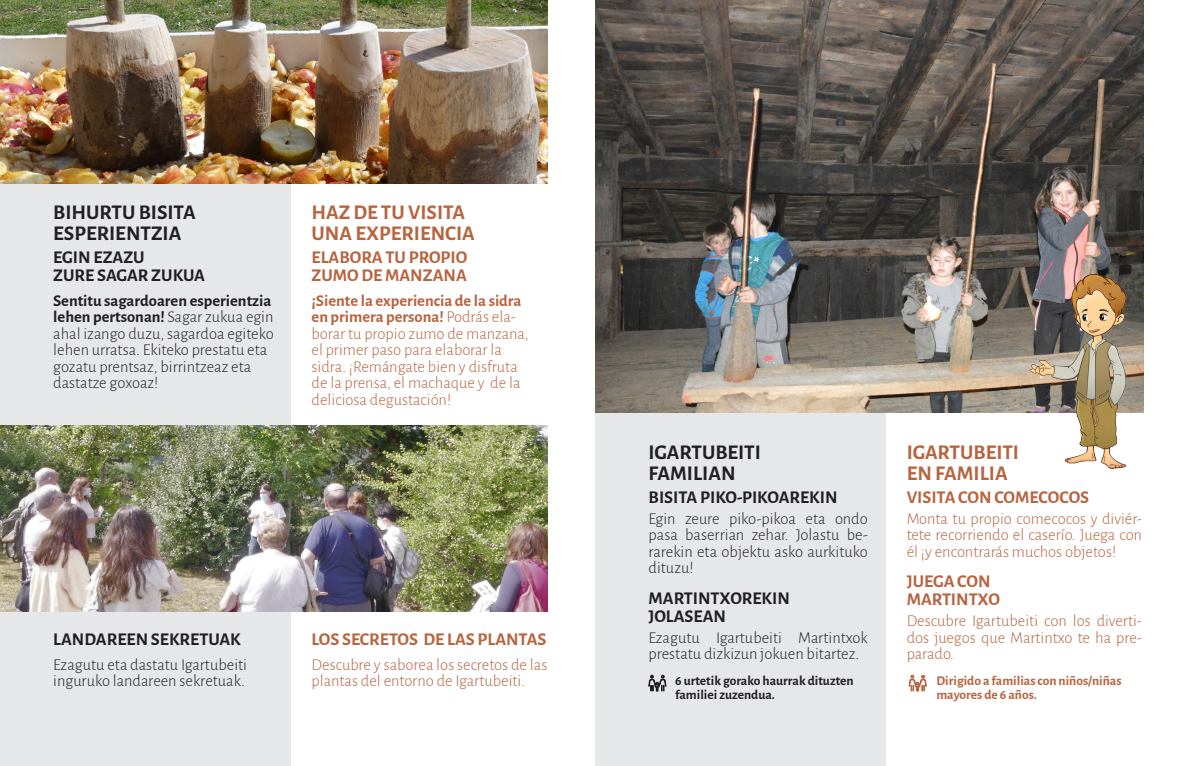
<style>
.page{position:relative;width:1191px;height:766px;background:#fff}
.page>*{position:absolute;margin:0;border:0;box-sizing:border-box;transform-origin:0 0}
.t1{font:700 21px "Alegreya Sans";color:#b7643f}
.t2{font:700 21px "Alegreya Sans";color:#231f20}
.t3{font:700 18px "Alegreya Sans";color:#b7643f}
.t4{font:700 18px "Alegreya Sans";color:#231f20}
.t5{font:300 16.5px/16.5px "Alegreya Sans";color:#b7643f}
.t6{font:300 16.5px/16.5px "Alegreya Sans";color:#231f20}
.t7{font:700 13.5px "Alegreya Sans";color:#231f20}
.t8{font:700 13.5px "Alegreya Sans";color:#b7643f}
.s1{font-weight:700}
</style>
<div class="page">
<div style="left:0;top:0;width:291px;height:765px;background:#e6e7e9"></div>
<div style="left:595px;top:0;width:291px;height:765px;background:#e6e7e9"></div>
<img style="left:0;top:425px;width:547px;height:186px">
<img style="left:0;top:0;width:547px;height:184px">
<img style="left:595px;top:0;width:548px;height:412px">
<img style="left:1027px;top:271px;width:104px;height:198px">
<svg style="left:648px;top:674px;width:18px;height:17px"></svg>
<svg style="left:908px;top:674px;width:18px;height:17px"></svg>
<p class="t2" style="left:53px;top:197px;width:144px">BIHURTU BISITA</p>
<p class="t2" style="left:53px;top:218px;width:130px">ESPERIENTZIA</p>
<p class="t4" style="left:53px;top:243px;width:93px">EGIN EZAZU</p>
<p class="t4" style="left:53px;top:261px;width:153px">ZURE SAGAR ZUKUA</p>
<p class="t6" style="left:53px;top:291px;width:222px"><span class="s1">Sentitu sagardoaren esperientzia lehen pertsonan!</span> Sagar zukua egin ahal izango duzu, sagardoa egiteko lehen urratsa. Ekiteko prestatu eta gozatu prentsaz, birrintzeaz eta dastatze goxoaz!</p>
<p class="t1" style="left:311px;top:197px;width:155px">HAZ DE TU VISITA</p>
<p class="t1" style="left:311px;top:218px;width:165px">UNA EXPERIENCIA</p>
<p class="t3" style="left:311px;top:243px;width:157px">ELABORA TU PROPIO</p>
<p class="t3" style="left:311px;top:261px;width:157px">ZUMO DE MANZANA</p>
<p class="t5" style="left:311px;top:291px;width:219px"><span class="s1">¡Siente la experiencia de la sidra en primera persona!</span> Podrás ela&shy;borar tu propio zumo de manzana, el primer paso para elaborar la sidra. ¡Remángate bien y disfruta de la prensa, el machaque y de la deliciosa degustación!</p>
<p class="t4" style="left:53px;top:625px;width:189px">LANDAREEN SEKRETUAK</p>
<p class="t6" style="left:53px;top:655px;width:195px">Ezagutu eta dastatu Igartubeiti inguruko landareen sekretuak.</p>
<p class="t3" style="left:311px;top:625px;width:236px">LOS SECRETOS DE LAS PLANTAS</p>
<p class="t5" style="left:311px;top:655px;width:237px">Descubre y saborea los secretos de las plantas del entorno de Igartubeiti.</p>
<p class="t2" style="left:648px;top:437px;width:114px">IGARTUBEITI</p>
<p class="t2" style="left:648px;top:458px;width:89px">FAMILIAN</p>
<p class="t4" style="left:648px;top:483px;width:191px">BISITA PIKO-PIKOAREKIN</p>
<p class="t6" style="left:648px;top:509px;width:221px;text-align:justify">Egin zeure piko-pikoa eta ondo pasa baserrian zehar. Jolastu be&shy;rarekin eta objektu asko aurkituko dituzu!</p>
<p class="t4" style="left:648px;top:584px;width:143px">MARTINTXOREKIN</p>
<p class="t4" style="left:648px;top:602px;width:79px">JOLASEAN</p>
<p class="t6" style="left:648px;top:628px;width:221px">Ezagutu Igartubeiti Martintxok prestatu dizkizun jokuen bitartez.</p>
<p class="t7" style="left:675px;top:670px;width:180px">6 urtetik gorako haurrak dituzten</p>
<p class="t7" style="left:675px;top:684px;width:101px">familiei zuzendua.</p>
<p class="t1" style="left:906px;top:437px;width:114px">IGARTUBEITI</p>
<p class="t1" style="left:906px;top:458px;width:102px">EN FAMILIA</p>
<p class="t3" style="left:906px;top:483px;width:184px">VISITA CON COMECOCOS</p>
<p class="t5" style="left:906px;top:509px;width:237px;text-align:justify">Monta tu propio comecocos y diviér&shy;tete recorriendo el caserío. Juega con él ¡y encontrarás muchos objetos!</p>
<p class="t3" style="left:906px;top:568px;width:85px">JUEGA CON</p>
<p class="t3" style="left:906px;top:586px;width:95px">MARTINTXO</p>
<p class="t5" style="left:906px;top:611px;width:237px;text-align:justify">Descubre Igartubeiti con los diverti&shy;dos juegos que Martintxo te ha pre&shy;parado.</p>
<p class="t8" style="left:936px;top:670px;width:187px">Dirigido a familias con niños/niñas</p>
<p class="t8" style="left:936px;top:684px;width:102px">mayores de 6 años.</p>
</div>
